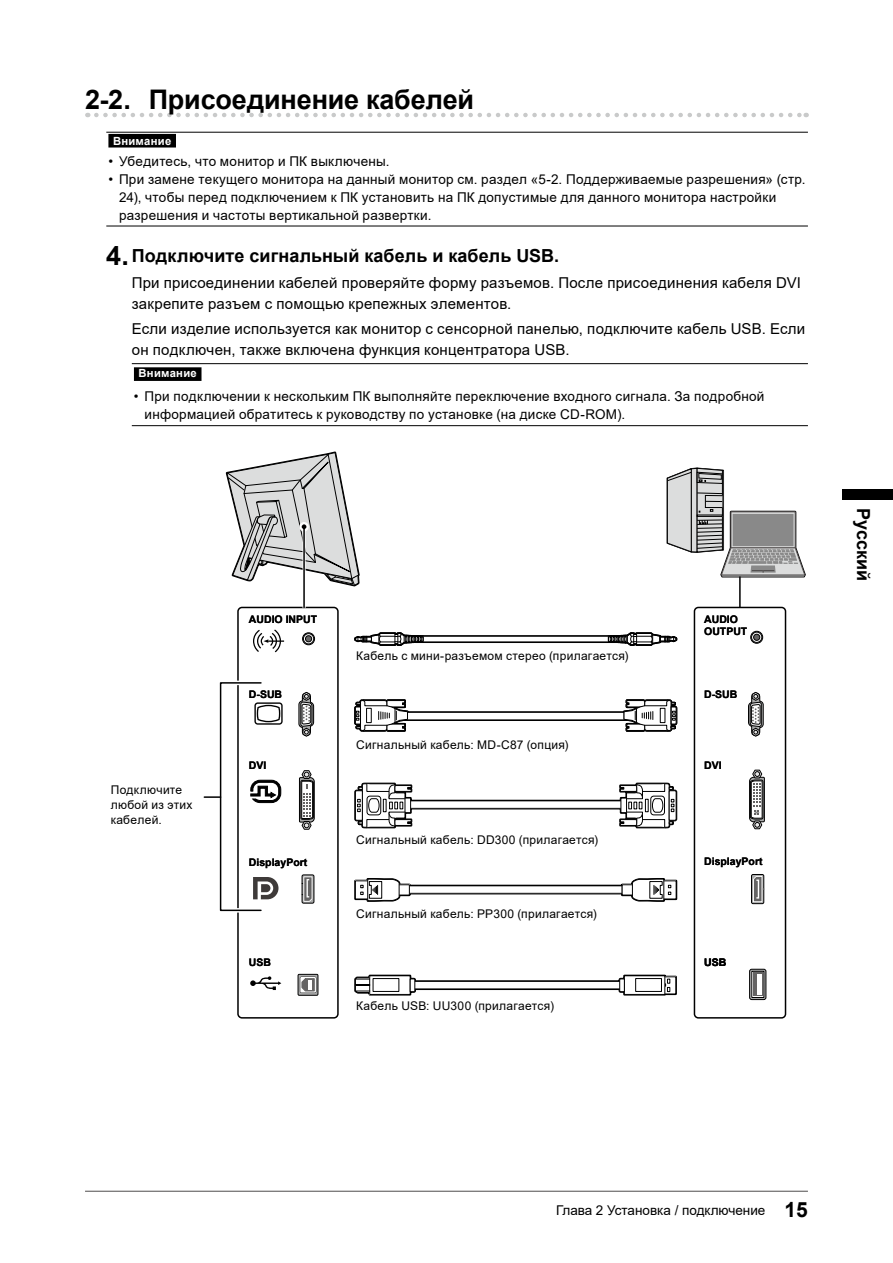
<style>
.page{position:relative;width:893px;height:1263px;background:#fff}
.page>*{position:absolute;margin:0;border:0;box-sizing:border-box;transform-origin:0 0}
.t1{font:700 27px "Arial";letter-spacing:-.005em;color:#000}
.t2{font:700 18px "Arial";letter-spacing:.005em;color:#000}
.t3{font:15px/21px "Arial";letter-spacing:.015em;color:#000}
.t4{font:13.5px/18px "Arial";letter-spacing:.02em;color:#000}
.t5{font:13.5px "Arial";color:#000}
.t6{font:12px/15px "Arial";letter-spacing:.025em;color:#000}
.t7{font:700 11.25px "Arial";letter-spacing:.025em;color:#fff}
.t8{font:700 10.5px/12px "Arial";color:#000}
.s1{font-size:27px}
.s2{font-weight:700;font-size:21px}
</style>
<div class="page">
<hr style="left:85px;top:1191px;width:723px;height:1px;background:#595757">
<svg style="left:96px;top:113px;width:711px;height:4px"></svg>
<hr style="left:106px;top:132px;width:702px;height:1px;background:#000">
<hr style="left:106px;top:226px;width:702px;height:1px;background:#000">
<div style="left:108px;top:134px;width:68px;height:14px;background:#000"></div>
<hr style="left:132px;top:363px;width:676px;height:1px;background:#000">
<hr style="left:132px;top:425px;width:676px;height:1px;background:#000">
<div style="left:134px;top:367px;width:67px;height:14px;background:#000"></div>
<div style="left:393px;top:711px;width:256px;height:10px;border:2px solid #000"></div>
<div style="left:414px;top:635px;width:235px;height:8px;border:2px solid #000"></div>
<hr style="left:739px;top:520px;width:2px;height:109px;background:#000">
<div style="left:694px;top:607px;width:91px;height:411px;background:#fff;border-radius:4px"></div>
<div style="left:694px;top:607px;width:92px;height:411px;border:2px solid #000;border-radius:4px"></div>
<div style="left:394px;top:712px;width:254px;height:8px;border:1px solid #000"></div>
<svg style="left:354px;top:699px;width:56px;height:33px"></svg>
<svg style="left:621px;top:699px;width:57px;height:33px"></svg>
<div style="left:751px;top:874px;width:13px;height:30px;border:1px solid #000;border-radius:2px"></div>
<svg style="left:752px;top:876px;width:12px;height:26px"></svg>
<svg style="left:749px;top:769px;width:16px;height:60px"></svg>
<div style="left:750px;top:969px;width:16px;height:30px;background:#434343;border-radius:2px"></div>
<div style="left:749px;top:969px;width:17px;height:31px;border:1px solid #000;border-radius:2px"></div>
<div style="left:752px;top:971px;width:12px;height:27px;border:1px solid #000"></div>
<svg style="left:753px;top:972px;width:10px;height:24px"></svg>
<hr style="left:757px;top:974px;width:4px;height:21px;background:#fff">
<svg style="left:748px;top:692px;width:16px;height:45px"></svg>
<div style="left:415px;top:636px;width:233px;height:6px;border:1px solid #000"></div>
<svg style="left:354px;top:632px;width:71px;height:14px"></svg>
<svg style="left:606px;top:632px;width:72px;height:14px"></svg>
<svg style="left:666px;top:467px;width:140px;height:112px"></svg>
<div style="left:697px;top:515px;width:26px;height:2px;border:1px solid #000"></div>
<div style="left:750px;top:631px;width:13px;height:13px;border:1px solid #000;border-radius:50%"></div>
<div style="left:751px;top:632px;width:11px;height:11px;border:1px solid #000;border-radius:50%"></div>
<svg style="left:754px;top:634px;width:6px;height:6px"></svg>
<div style="left:753px;top:634px;width:7px;height:7px;border:1px solid #000;border-radius:50%"></div>
<svg style="left:354px;top:974px;width:323px;height:22px"></svg>
<svg style="left:354px;top:878px;width:324px;height:24px"></svg>
<svg style="left:354px;top:782px;width:324px;height:47px"></svg>
<svg style="left:253px;top:629px;width:31px;height:23px"></svg>
<div style="left:302px;top:632px;width:13px;height:13px;border:1px solid #000;border-radius:50%"></div>
<div style="left:303px;top:633px;width:11px;height:11px;border:1px solid #000;border-radius:50%"></div>
<div style="left:305px;top:636px;width:7px;height:6px;background:#656464;border-radius:50%"></div>
<div style="left:305px;top:635px;width:7px;height:7px;border:1px solid #000;border-radius:50%"></div>
<div style="left:302px;top:874px;width:12px;height:29px;border:1px solid #000"></div>
<svg style="left:302px;top:876px;width:11px;height:26px"></svg>
<svg style="left:250px;top:779px;width:32px;height:24px"></svg>
<svg style="left:254px;top:702px;width:29px;height:23px"></svg>
<svg style="left:250px;top:976px;width:31px;height:14px"></svg>
<div style="left:298px;top:974px;width:20px;height:21px;background:#9e9f9f"></div>
<div style="left:298px;top:974px;width:20px;height:22px;border:1px solid #000"></div>
<svg style="left:300px;top:976px;width:16px;height:17px"></svg>
<svg style="left:253px;top:877px;width:25px;height:22px"></svg>
<svg style="left:298px;top:692px;width:16px;height:45px"></svg>
<svg style="left:299px;top:770px;width:16px;height:60px"></svg>
<div style="left:237px;top:607px;width:102px;height:411px;border:2px solid #000;border-radius:4px"></div>
<div style="left:218px;top:681px;width:45px;height:231px;border:4px solid #fff"></div>
<div style="left:220px;top:682px;width:42px;height:229px;border:2px solid #000"></div>
<svg style="left:204px;top:796px;width:17px;height:2px"></svg>
<hr style="left:303px;top:527px;width:3px;height:81px;background:#fff">
<hr style="left:303px;top:527px;width:2px;height:81px;background:#000">
<svg style="left:225px;top:451px;width:135px;height:155px"></svg>
<div style="left:842px;top:489px;width:51px;height:11px;background:#000"></div>
<h1 class="t1" style="left:85px;top:80px;width:391px">2-2. Присоединение кабелей</h1>
<p class="t7" style="left:113px;top:133px;width:60px">Внимание</p>
<p class="t4" style="left:108px;top:152px;width:283px">• Убедитесь, что монитор и ПК выключены.</p>
<p class="t4" style="left:119px;top:170px;width:688px;text-indent:-11px">• При замене текущего монитора на данный монитор см. раздел «5-2. Поддерживаемые разрешения» (стр.<br>24), чтобы перед подключением к ПК установить на ПК допустимые для данного монитора настройки разрешения и частоты вертикальной развертки.</p>
<h2 class="t2" style="left:106px;top:243px;width:454px"><span class="s1">4.</span> Подключите сигнальный кабель и кабель USB.</h2>
<p class="t3" style="left:132px;top:272px;width:671px">При присоединении кабелей проверяйте форму разъемов. После присоединения кабеля DVI закрепите разъем с помощью крепежных элементов.</p>
<p class="t3" style="left:132px;top:318px;width:675px">Если изделие используется как монитор с сенсорной панелью, подключите кабель USB. Если он подключен, также включена функция концентратора USB.</p>
<p class="t7" style="left:139px;top:365px;width:60px">Внимание</p>
<p class="t4" style="left:145px;top:388px;width:621px;text-indent:-11px">• При подключении к нескольким ПК выполняйте переключение входного сигнала. За подробной информацией обратитесь к руководству по установке (на диске CD-ROM).</p>
<p class="t6" style="left:111px;top:782px;width:83px">Подключите любой из этих кабелей.</p>
<p class="t8" style="left:249px;top:614px;width:70px">AUDIO INPUT</p>
<p class="t8" style="left:249px;top:688px;width:35px">D-SUB</p>
<p class="t8" style="left:249px;top:760px;width:19px">DVI</p>
<p class="t8" style="left:249px;top:857px;width:60px">DisplayPort</p>
<p class="t8" style="left:249px;top:957px;width:24px">USB</p>
<p class="t6" style="left:356px;top:648px;width:274px">Кабель с мини-разъемом стерео (прилагается)</p>
<p class="t6" style="left:356px;top:737px;width:214px">Сигнальный кабель: MD-C87 (опция)</p>
<p class="t6" style="left:356px;top:832px;width:244px">Сигнальный кабель: DD300 (прилагается)</p>
<p class="t6" style="left:356px;top:906px;width:242px">Сигнальный кабель: PP300 (прилагается)</p>
<p class="t6" style="left:356px;top:998px;width:199px">Кабель USB: UU300 (прилагается)</p>
<p class="t8" style="left:704px;top:614px;width:45px">AUDIO<br>OUTPUT</p>
<p class="t8" style="left:704px;top:688px;width:35px">D-SUB</p>
<p class="t8" style="left:704px;top:760px;width:19px">DVI</p>
<p class="t8" style="left:704px;top:855px;width:60px">DisplayPort</p>
<p class="t8" style="left:704px;top:957px;width:24px">USB</p>
<h2 class="t2" style="left:876px;top:508px;width:74px;rotate:90deg">Русский</h2>
<p class="t5" style="left:556px;top:1201px;width:253px">Глава 2 Установка / подключение <span class="s2">15</span></p>
</div>
